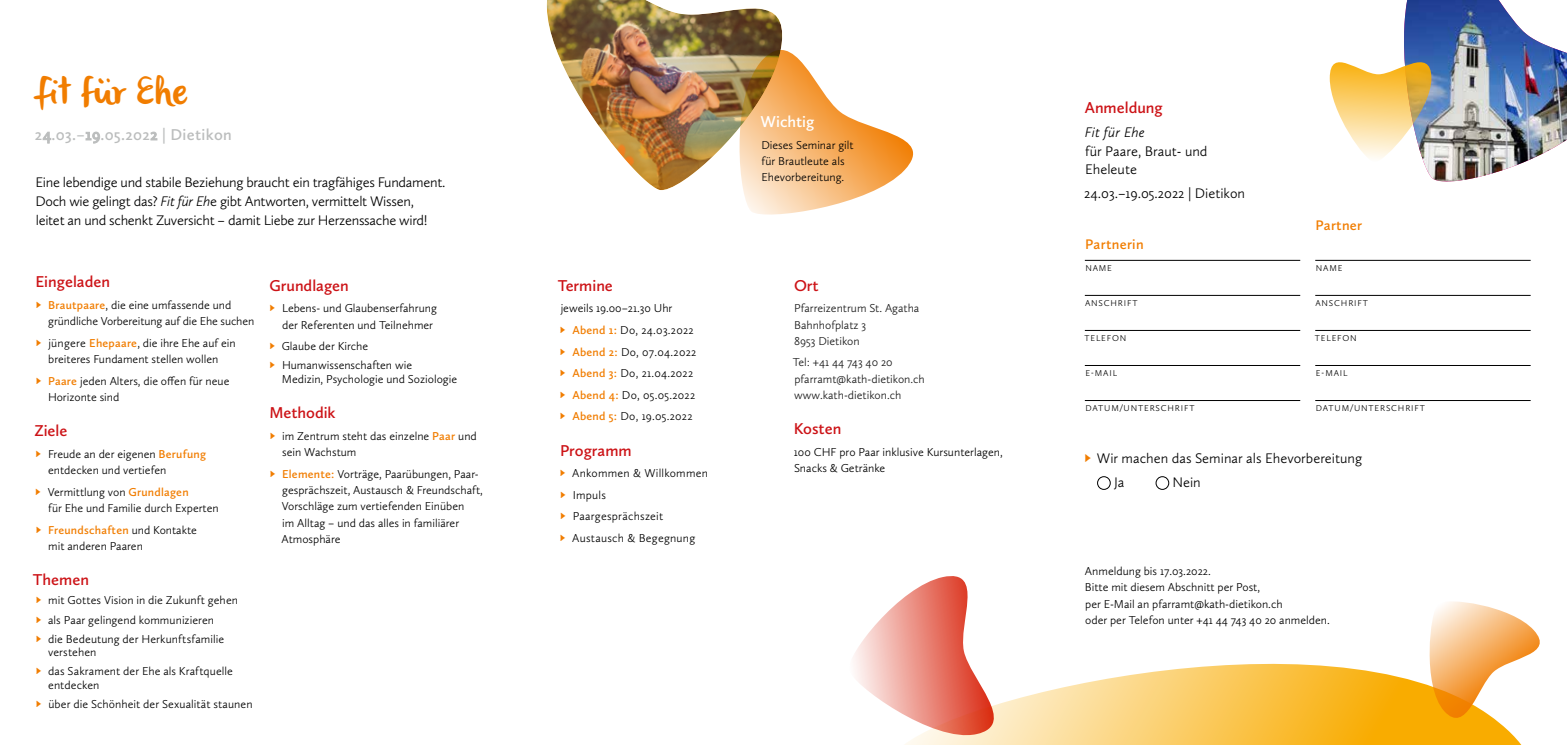
<style>
.page{position:relative;width:1567px;height:745px;background:#fff}
.page>*{position:absolute;margin:0;border:0;box-sizing:border-box;transform-origin:0 0}
.t1{font:37.88px "olivier";color:#f17d00}
.t2{font:600 16.25px "Calluna Sans";color:#cc1216}
.t3{font:600 16.25px "Calluna Sans";letter-spacing:.02em;color:#bbbdbd}
.t4{font:600 16.25px "Calluna Sans";color:#fff}
.t5{font:300 14.38px/18.8px "Calluna Sans";letter-spacing:-.02em;color:#000}
.t6{font:300 14.38px/18.8px "Calluna Sans";color:#000}
.t7{font:600 14.38px "Calluna Sans";letter-spacing:.02em;color:#f17d00}
.t8{font:italic 300 14.38px "Calluna Sans";letter-spacing:.01em;color:#000}
.t9{font:300 11.88px/16.2px "Calluna Sans";color:#000}
.t10{font:300 11.88px/21.6px "Calluna Sans";letter-spacing:.02em;color:#000}
.t11{font:300 11.88px/16.2px "Calluna Sans";color:#1a1a1a}
.t12{font:300 8.75px "Calluna Sans";letter-spacing:.095em;color:#000}
.s1{font-style:italic}
.s2{font-weight:400;color:#f17d00}
.s3{font-weight:600;color:#f17d00}
</style>
<div class="page">
<img style="left:546px;top:0;width:236px;height:191px">
<svg style="left:906px;top:663px;width:615px;height:81px;background:#fbcf6c"></svg>
<svg style="left:1421px;top:602px;width:119px;height:122px"></svg>
<svg style="left:853px;top:576px;width:145px;height:167px"></svg>
<svg style="left:729px;top:28px;width:185px;height:187px"></svg>
<hr style="left:1084px;top:260px;width:216px;height:1px;background:#000">
<hr style="left:1084px;top:295px;width:216px;height:1px;background:#000">
<hr style="left:1084px;top:330px;width:216px;height:1px;background:#000">
<hr style="left:1084px;top:365px;width:216px;height:1px;background:#000">
<hr style="left:1084px;top:400px;width:216px;height:1px;background:#000">
<hr style="left:1315px;top:260px;width:215px;height:1px;background:#000">
<hr style="left:1315px;top:295px;width:215px;height:1px;background:#000">
<hr style="left:1315px;top:330px;width:215px;height:1px;background:#000">
<hr style="left:1315px;top:365px;width:215px;height:1px;background:#000">
<hr style="left:1315px;top:400px;width:215px;height:1px;background:#000">
<div style="left:1097px;top:476px;width:13px;height:13px;border:1px solid #000;border-radius:50%"></div>
<div style="left:1155px;top:476px;width:13px;height:13px;border:1px solid #000;border-radius:50%"></div>
<img style="left:1329px;top:0;width:237px;height:182px">
<h1 class="t1" style="left:34px;top:70px;width:155px">fit für Ehe</h1>
<h2 class="t3" style="left:35px;top:124px;width:198px">24.03.–19.05.2022 | Dietikon</h2>
<p class="t5" style="left:35px;top:173px;width:411px">Eine lebendige und stabile Beziehung braucht ein tragfähiges Fundament.<br>Doch wie gelingt das? <span class="s1">Fit für Eh</span>e gibt Antworten, vermittelt Wissen, leitet an und schenkt Zuversicht – damit Liebe zur Herzenssache wird!</p>
<h2 class="t2" style="left:35px;top:272px;width:76px">Eingeladen</h2>
<p class="t9" style="left:48px;top:296px;width:207px;text-indent:-13px"><span class="s2">►</span> <span class="s3">Brautpaare</span>, die eine umfassende und gründliche Vorbereitung auf die Ehe suchen</p>
<p class="t9" style="left:35px;top:334px;width:202px;text-align:center"><span class="s2">►</span> jüngere <span class="s3">Ehepaare</span>, die ihre Ehe auf ein breiteres Fundament stellen wollen</p>
<p class="t9" style="left:48px;top:372px;width:183px;text-indent:-13px"><span class="s2">►</span> <span class="s3">Paare</span> jeden Alters, die offen für neue<br>Horizonte sind</p>
<h2 class="t2" style="left:34px;top:420px;width:35px">Ziele</h2>
<p class="t9" style="left:48px;top:445px;width:159px;text-indent:-14px"><span class="s2">►</span> Freude an der eigenen <span class="s3">Berufung </span>entdecken und vertiefen</p>
<p class="t9" style="left:48px;top:483px;width:172px;text-indent:-14px"><span class="s2">►</span> Vermittlung von <span class="s3">Grundlagen<br></span>für Ehe und Familie durch Experten</p>
<p class="t9" style="left:48px;top:521px;width:150px;text-indent:-14px"><span class="s2">►</span> <span class="s3">Freundschaften</span> und Kontakte mit anderen Paaren</p>
<h2 class="t2" style="left:33px;top:569px;width:58px">Themen</h2>
<p class="t9" style="left:35px;top:590px;width:205px;line-height:19px"><span class="s2">►</span> mit Gottes Vision in die Zukunft gehen <span class="s2">►</span> als Paar gelingend kommunizieren<br><span class="s2">►</span> die Bedeutung der Herkunftsfamilie</p>
<p class="t9" style="left:35px;top:642px;width:200px;line-height:19px;text-indent:13px">verstehen<br><span class="s2">►</span> das Sakrament der Ehe als Kraftquelle</p>
<p class="t9" style="left:35px;top:675px;width:219px;line-height:19px;text-indent:13px">entdecken<br><span class="s2">►</span> über die Schönheit der Sexualität staunen</p>
<h2 class="t2" style="left:269px;top:275px;width:81px">Grundlagen</h2>
<p class="t9" style="left:282px;top:300px;width:156px;text-indent:-14px"><span class="s2">►</span> Lebens- und Glaubenserfahrung der Referenten und Teilnehmer</p>
<p class="t9" style="left:268px;top:336px;width:145px;line-height:19px"><span class="s2">►</span> Glaube der Kirche<br><span class="s2">►</span> Humanwissenschaften wie</p>
<p class="t9" style="left:282px;top:370px;width:177px">Medizin, Psychologie und Soziologie</p>
<h2 class="t2" style="left:269px;top:403px;width:68px">Methodik</h2>
<p class="t9" style="left:282px;top:427px;width:196px;text-indent:-13px"><span class="s2">►</span> im Zentrum steht das einzelne <span class="s3">Paar</span> und sein Wachstum</p>
<p class="t9" style="left:281px;top:465px;width:203px;text-indent:-13px"><span class="s2">►</span> <span class="s3">Elemente:</span> Vorträge, Paarübungen, Paar&shy;gesprächszeit, Austausch &amp; Freundschaft, Vorschläge zum vertiefenden Einüben<br>im Alltag – und das alles in familiärer Atmosphäre</p>
<h2 class="t2" style="left:557px;top:275px;width:57px">Termine</h2>
<p class="t10" style="left:559px;top:297px;width:139px">jeweils 19.00–21.30 Uhr<br><span class="s2">►</span> <span class="s3">Abend 1:</span> Do, 24.03.2022 <span class="s2">►</span> <span class="s3">Abend 2:</span> Do, 07.04.2022 <span class="s2">►</span> <span class="s3">Abend 3:</span> Do, 21.04.2022 <span class="s2">►</span> <span class="s3">Abend 4:</span> Do, 05.05.2022 <span class="s2">►</span> <span class="s3">Abend 5:</span> Do, 19.05.2022</p>
<h2 class="t2" style="left:560px;top:440px;width:73px">Programm</h2>
<p class="t10" style="left:559px;top:462px;width:151px"><span class="s2">►</span> Ankommen &amp; Willkommen <span class="s2">►</span> Impuls<br><span class="s2">►</span> Paargesprächszeit<br><span class="s2">►</span> Austausch &amp; Begegnung</p>
<h2 class="t4" style="left:760px;top:111px;width:55px">Wichtig</h2>
<p class="t9" style="left:761px;top:136px;width:94px">Dieses Seminar gilt für Brautleute als<br>Ehevorbereitung.</p>
<h2 class="t2" style="left:794px;top:275px;width:26px">Ort</h2>
<p class="t11" style="left:794px;top:300px;width:127px">Pfarreizentrum St. Agatha<br>Bahnhofplatz 3<br>8953 Dietikon</p>
<p class="t11" style="left:792px;top:354px;width:134px">Tel: +41 44 743 40 20 pfarramt@kath-dietikon.ch www.kath-dietikon.ch</p>
<h2 class="t2" style="left:794px;top:419px;width:49px">Kosten</h2>
<p class="t9" style="left:793px;top:443px;width:210px">100 CHF pro Paar inklusive Kursunterlagen,<br>Snacks &amp; Getränke</p>
<h2 class="t2" style="left:1084px;top:97px;width:79px">Anmeldung</h2>
<p class="t8" style="left:1084px;top:123px;width:62px">Fit für Ehe</p>
<p class="t6" style="left:1085px;top:141px;width:124px">für Paare, Braut- und<br>Eheleute</p>
<p class="t6" style="left:1084px;top:184px;width:162px">24.03.–19.05.2022 | Dietikon</p>
<p class="t7" style="left:1084px;top:235px;width:60px">Partnerin</p>
<p class="t12" style="left:1085px;top:262px;width:28px">NAME</p>
<p class="t12" style="left:1084px;top:297px;width:54px">ANSCHRIFT</p>
<p class="t12" style="left:1084px;top:332px;width:43px">TELEFON</p>
<p class="t12" style="left:1085px;top:367px;width:33px">E-MAIL</p>
<p class="t12" style="left:1085px;top:402px;width:111px">DATUM/UNTERSCHRIFT</p>
<p class="t7" style="left:1315px;top:216px;width:48px">Partner</p>
<p class="t12" style="left:1315px;top:262px;width:28px">NAME</p>
<p class="t12" style="left:1315px;top:297px;width:54px">ANSCHRIFT</p>
<p class="t12" style="left:1314px;top:332px;width:43px">TELEFON</p>
<p class="t12" style="left:1315px;top:367px;width:33px">E-MAIL</p>
<p class="t12" style="left:1315px;top:402px;width:111px">DATUM/UNTERSCHRIFT</p>
<p class="t6" style="left:1113px;top:446px;width:249px;line-height:24.1px;text-indent:-31px"><span class="s2">►</span> Wir machen das Seminar als Ehevorbereitung<br>Ja</p>
<p class="t5" style="left:1172px;top:472px;width:30px">Nein</p>
<p class="t9" style="left:1084px;top:562px;width:246px">Anmeldung bis 17.03.2022.<br>Bitte mit diesem Abschnitt per Post,<br>per E-Mail an pfarramt@kath-dietikon.ch<br>oder per Telefon unter +41 44 743 40 20 anmelden.</p>
</div>
